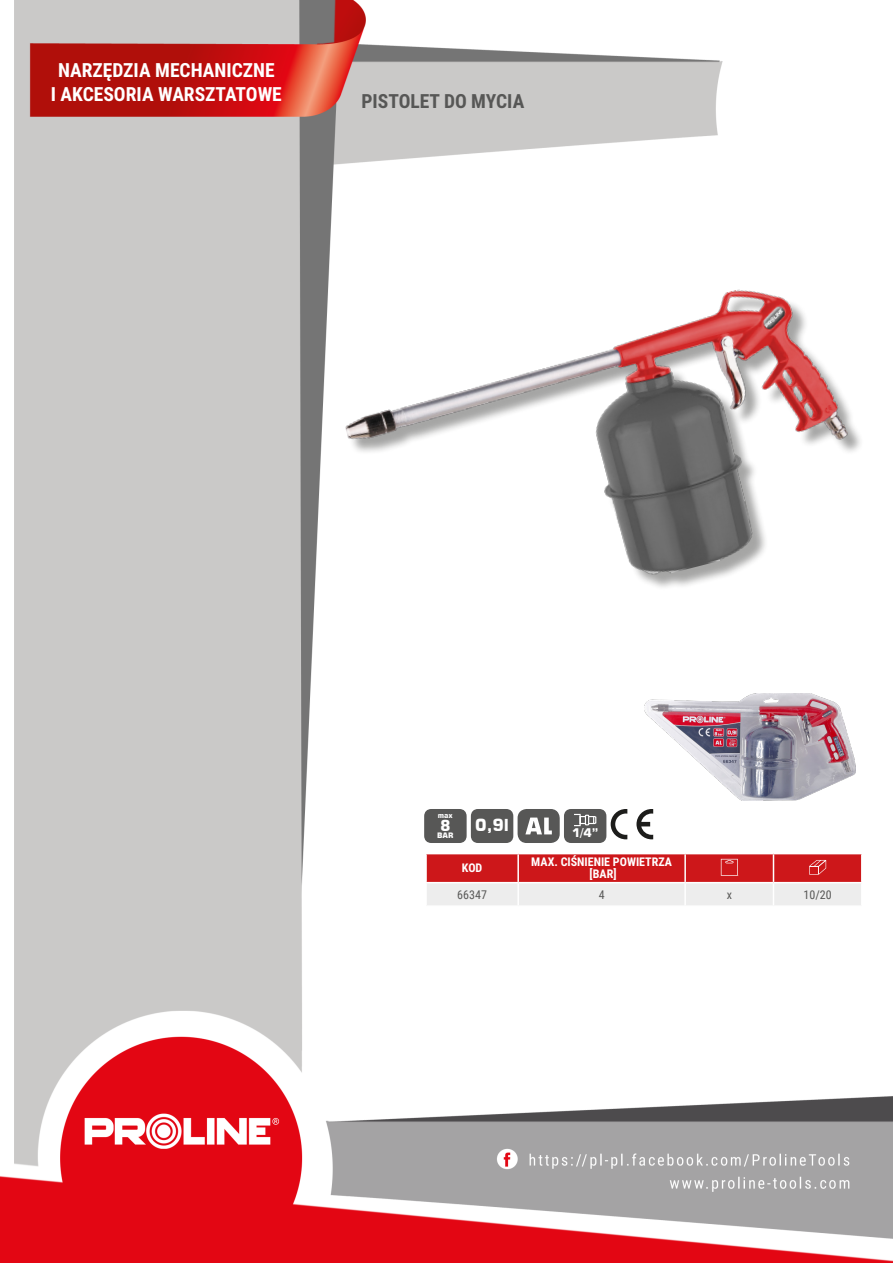
<style>
.page{position:relative;width:893px;height:1263px;background:#fff}
.page>*{position:absolute;margin:0;border:0;box-sizing:border-box;transform-origin:0 0}
.NagĹ_Ăłwek{font:700 19.5px/23.4px "Roboto Condensed";color:#fff;text-align:center}
.Lewo_bez_dzielenia{font:700 19.5px "Roboto Condensed";color:#575756}
.t1{font:700 16.5px "Square 721 BT";color:#fff}
.t2{font:700 15px "Square 721 BT";color:#fff}
.Ĺšrodek_bez_dzieleni{font:700 12px "Roboto Condensed";color:#fff}
.Center{font:12px "Roboto Condensed";color:#575756}
.Ĺšrodek__wymuszenie{font:700 12px "Roboto Condensed";color:#fff}
.Indeks{font:12px "Roboto Condensed";color:#575756}
.t3{font:700 12px "Square 721 BT";color:#fff}
.Tabelka_nagĹ_Ăłwek{font:700 12px "Roboto Condensed";color:#fff}
.t4{font:700 7.5px "Square 721 BT";color:#fff}
</style>
<div class="page">
<img style="left:0;top:0;width:893px;height:1263px">
<img style="left:336px;top:272px;width:534px;height:370px">
<hr style="left:425px;top:854px;width:2px;height:28px;background:#fff">
<hr style="left:425px;top:883px;width:2px;height:22px;background:#fff">
<hr style="left:425px;top:853px;width:93px;height:1px;background:#fff">
<hr style="left:425px;top:882px;width:93px;height:1px;background:#fff">
<hr style="left:425px;top:905px;width:93px;height:2px;background:#fff">
<hr style="left:518px;top:905px;width:167px;height:2px;background:#fff">
<hr style="left:685px;top:905px;width:88px;height:2px;background:#fff">
<hr style="left:773px;top:905px;width:89px;height:2px;background:#fff">
<svg style="left:426px;top:853px;width:436px;height:52px;background:#dd7f81"></svg>
<div style="left:424px;top:809px;width:43px;height:34px;background:#575756;border-radius:7px"></div>
<div style="left:471px;top:809px;width:42px;height:34px;background:#575756;border-radius:7px"></div>
<div style="left:518px;top:810px;width:41px;height:32px;background:#575756;border-radius:8px"></div>
<div style="left:518px;top:809px;width:42px;height:34px;border:1px solid #575756;border-radius:8px"></div>
<svg style="left:525px;top:817px;width:27px;height:17px"></svg>
<div style="left:564px;top:809px;width:42px;height:34px;background:#575756;border-radius:7px"></div>
<svg style="left:574px;top:813px;width:23px;height:14px"></svg>
<svg style="left:636px;top:809px;width:17px;height:30px"></svg>
<svg style="left:611px;top:809px;width:16px;height:30px"></svg>
<img style="left:644px;top:693px;width:211px;height:107px">
<p class="NagĹ_Ăłwek" style="left:51px;top:58px;width:233px">NARZĘDZIA MECHANICZNE<br>I AKCESORIA WARSZTATOWE</p>
<p class="Lewo_bez_dzielenia" style="left:361px;top:88px;width:164px">PISTOLET DO MYCIA</p>
<p class="t4" style="left:438px;top:810px;width:17px">max</p>
<p class="t4" style="left:437px;top:831px;width:18px">BAR</p>
<p class="t2" style="left:440px;top:816px;width:12px">8</p>
<p class="t1" style="left:475px;top:815px;width:35px">0,9l</p>
<p class="t3" style="left:572px;top:825px;width:28px">1/4”</p>
<p class="Tabelka_nagĹ_Ăłwek" style="left:462px;top:860px;width:22px">KOD</p>
<p class="Ĺšrodek_bez_dzieleni" style="left:531px;top:854px;width:142px">MAX. CIŚNIENIE POWIETRZA</p>
<p class="Ĺšrodek__wymuszenie" style="left:590px;top:866px;width:28px">[BAR]</p>
<p class="Indeks" style="left:457px;top:886px;width:31px">66347</p>
<p class="Center" style="left:599px;top:886px;width:7px">4</p>
<p class="Center" style="left:727px;top:886px;width:7px">x</p>
<p class="Center" style="left:804px;top:886px;width:30px">10/20</p>
</div>
